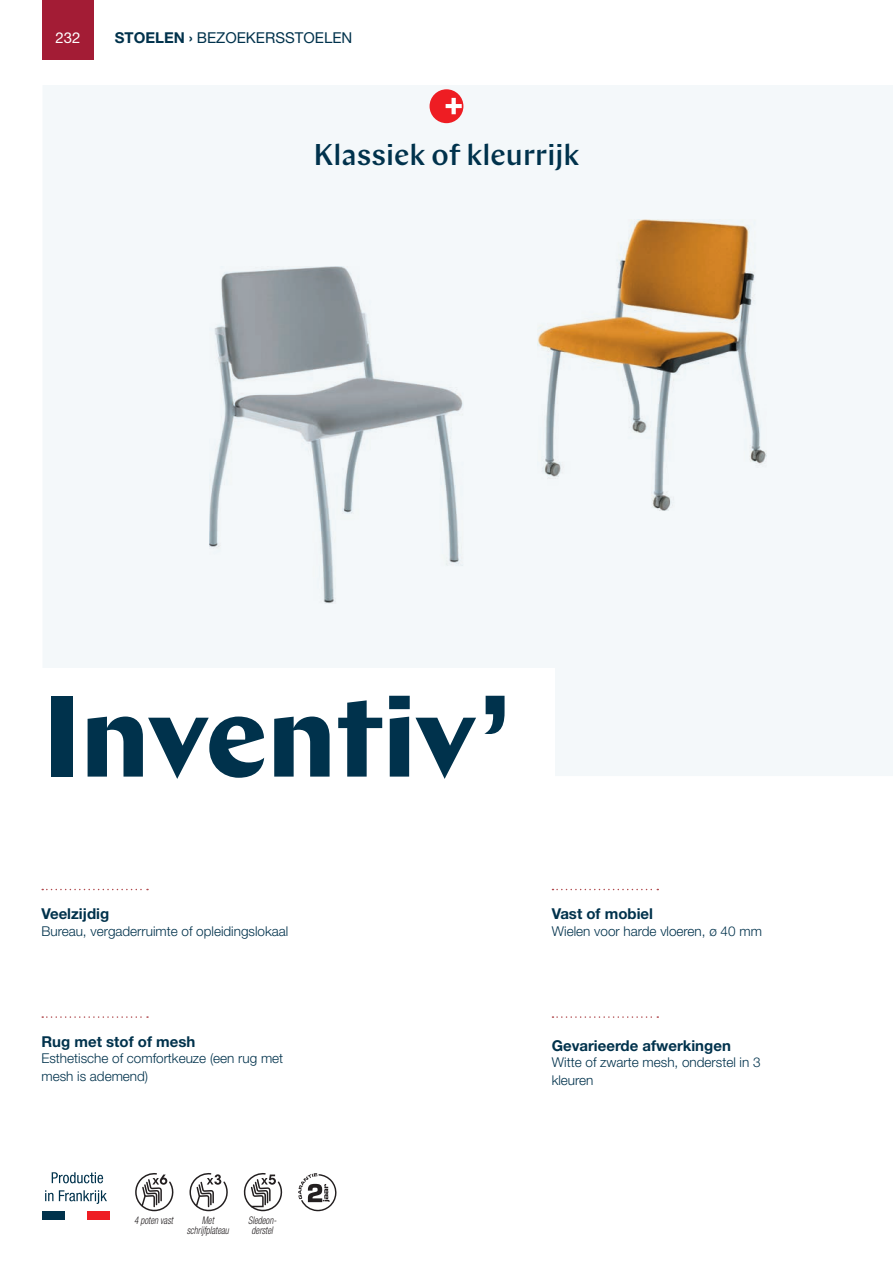
<style>
.page{position:relative;width:893px;height:1263px;background:#fff}
.page>*{position:absolute;margin:0;border:0;box-sizing:border-box;transform-origin:0 0}
._23-03-GAMME-cp_77{font:700 115.5px "Chap";color:#00324c}
._23-04-PLUS_PRODUIT{font:500 30px "Chap";color:#00324c}
._23-05-ARGU{font:700 15px "Helvetica Neue LT Std";color:#00324c}
._23-01-FAMILLE{font:15px "Helvetica Neue LT Std";color:#00324c}
.t1{font:15px "Helvetica Neue LT Std";color:#fff}
._23-05-ARGU-2{font:300 13.5px/18px "Helvetica Neue LT Std";color:#00324c}
.legende_normes{font:italic 300 condensed 10.5px/10.5px "Helvetica Neue LT Std";color:#231f20;text-align:center;scale:.85 1}
.s1{font-weight:700}
</style>
<div class="page">
<div style="left:43px;top:0;width:51px;height:60px;background:#a31c35"></div>
<div style="left:43px;top:85px;width:850px;height:691px;background:#f4f8fa"></div>
<div style="left:38px;top:669px;width:517px;height:142px;background:#fff"></div>
<div style="left:430px;top:89px;width:33px;height:34px;background:#ee1d23;border-radius:50%"></div>
<svg style="left:446px;top:98px;width:16px;height:16px"></svg>
<img style="left:210px;top:267px;width:253px;height:337px">
<img style="left:537px;top:219px;width:229px;height:291px">
<svg style="left:42px;top:889px;width:106px;height:1px"></svg>
<svg style="left:42px;top:1016px;width:106px;height:2px"></svg>
<svg style="left:552px;top:889px;width:106px;height:1px"></svg>
<svg style="left:552px;top:1016px;width:106px;height:2px"></svg>
<div style="left:43px;top:1211px;width:22px;height:9px;background:#00324c"></div>
<div style="left:87px;top:1211px;width:23px;height:9px;background:#ee1d23"></div>
<svg style="left:52px;top:1172px;width:51px;height:11px"></svg>
<svg style="left:45px;top:1190px;width:8px;height:11px"></svg>
<svg style="left:59px;top:1190px;width:48px;height:14px"></svg>
<svg style="left:135px;top:1173px;width:39px;height:39px"></svg>
<svg style="left:189px;top:1173px;width:39px;height:39px"></svg>
<svg style="left:243px;top:1173px;width:40px;height:39px"></svg>
<svg style="left:298px;top:1173px;width:39px;height:38px"></svg>
<p class="t1" style="left:56px;top:28px;width:27px">232</p>
<p class="_23-01-FAMILLE" style="left:115px;top:28px;width:239px"><span class="s1">STOELEN ›</span> BEZOEKERSSTOELEN</p>
<p class="_23-04-PLUS_PRODUIT" style="left:314px;top:136px;width:267px">Klassiek of kleurrijk</p>
<p class="_23-03-GAMME-cp_77" style="left:43px;top:661px;width:472px">Inventiv’</p>
<p class="_23-05-ARGU" style="left:41px;top:905px;width:69px">Veelzijdig</p>
<p class="_23-05-ARGU-2" style="left:41px;top:921px;width:248px">Bureau, vergaderruimte of opleidingslokaal</p>
<p class="_23-05-ARGU" style="left:41px;top:1032px;width:155px">Rug met stof of mesh</p>
<p class="_23-05-ARGU-2" style="left:41px;top:1049px;width:243px">Esthetische of comfortkeuze (een rug met mesh is ademend)</p>
<p class="_23-05-ARGU" style="left:552px;top:905px;width:103px">Vast of mobiel</p>
<p class="_23-05-ARGU-2" style="left:552px;top:921px;width:212px">Wielen voor harde vloeren, ø 40 mm</p>
<p class="_23-05-ARGU" style="left:552px;top:1036px;width:181px">Gevarieerde afwerkingen</p>
<p class="_23-05-ARGU-2" style="left:552px;top:1053px;width:210px">Witte of zwarte mesh, onderstel in 3 kleuren</p>
<p class="legende_normes" style="left:134px;top:1215px;width:47px">4 poten vast</p>
<p class="legende_normes" style="left:187px;top:1215px;width:51px">Met schrijfplateau</p>
<p class="legende_normes" style="left:248px;top:1215px;width:35px">Sledeon&shy;derstel</p>
</div>
